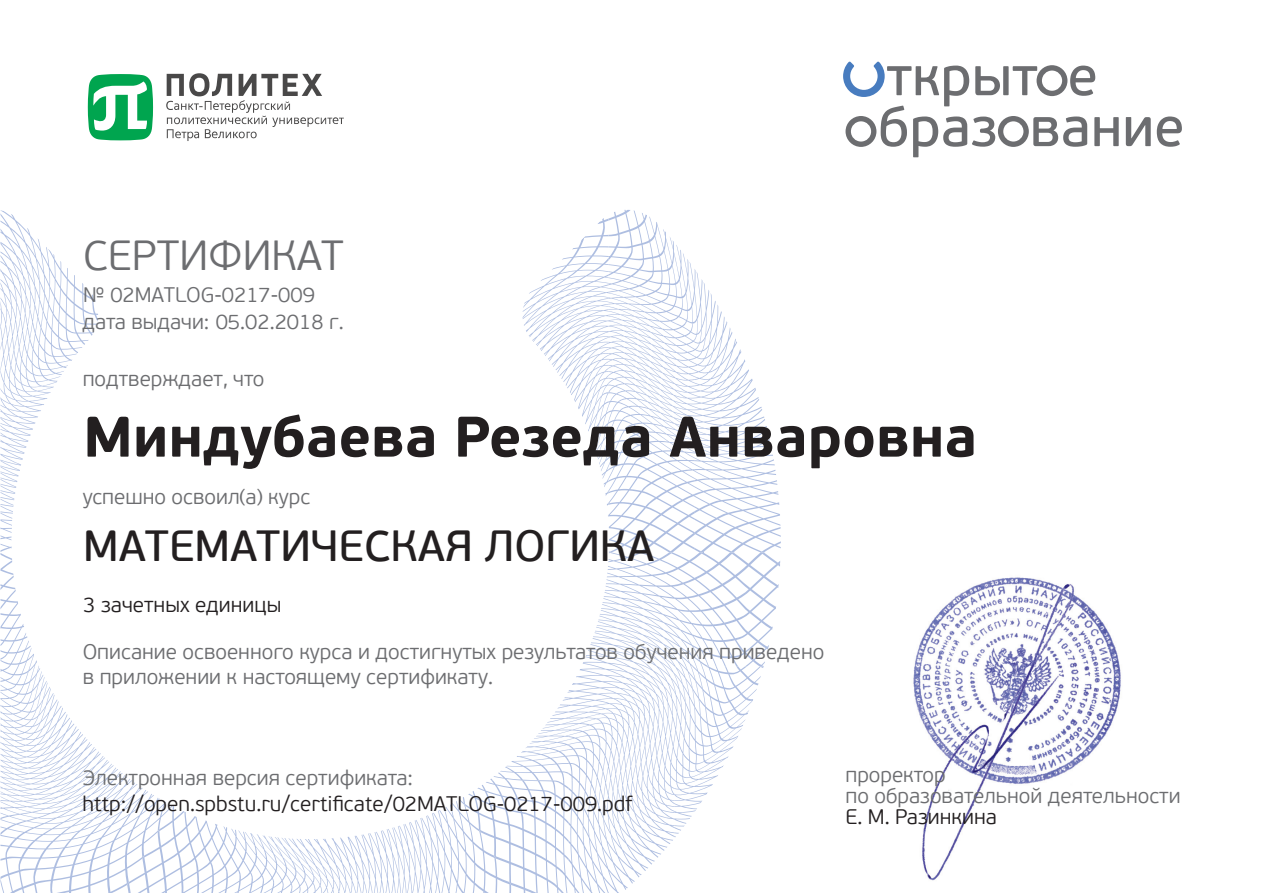
<style>
.page{position:relative;width:1263px;height:893px;background:#fff}
.page>*{position:absolute;margin:0;border:0;box-sizing:border-box;transform-origin:0 0}
.t1{font:700 57px "PF Beau Sans Pro";color:#231f20}
.t2{font:43.5px "PF Beau Sans Pro Bbook";color:#231f20}
.t3{font:300 42px "PF Beau Sans Pro";color:#6c6d70}
.t4{font:300 21px/25.2px "PF Beau Sans Pro";color:#6c6d70}
.t5{font:300 21px "PF Beau Sans Pro";color:#231f20}
</style>
<div class="page">
<svg style="left:524px;top:210px;width:245px;height:342px"></svg>
<svg style="left:0;top:210px;width:98px;height:342px"></svg>
<svg style="left:0;top:553px;width:160px;height:340px"></svg>
<svg style="left:127px;top:799px;width:336px;height:94px"></svg>
<svg style="left:463px;top:552px;width:317px;height:341px"></svg>
<svg style="left:490px;top:666px;width:274px;height:227px"></svg>
<svg style="left:843px;top:62px;width:276px;height:95px"></svg>
<svg style="left:1126px;top:117px;width:25px;height:29px"></svg>
<svg style="left:1157px;top:116px;width:25px;height:31px"></svg>
<svg style="left:166px;top:73px;width:178px;height:68px"></svg>
<svg style="left:88px;top:74px;width:65px;height:66px"></svg>
<img style="left:913px;top:577px;width:208px;height:304px">
<h3 class="t3" style="left:83px;top:231px;width:262px">СЕРТИФИКАТ</h3>
<p class="t4" style="left:83px;top:282px;width:233px">№ 02MATLOG-0217-009</p>
<p class="t4" style="left:82px;top:310px;width:263px">дата выдачи: 05.02.2018 г.</p>
<p class="t4" style="left:83px;top:366px;width:183px">подтверждает, что</p>
<h1 class="t1" style="left:83px;top:401px;width:895px">Миндубаева Резеда Анваровна</h1>
<p class="t4" style="left:83px;top:485px;width:229px">успешно освоил(а) курс</p>
<h2 class="t2" style="left:83px;top:521px;width:573px">МАТЕМАТИЧЕСКАЯ ЛОГИКА</h2>
<p class="t5" style="left:83px;top:593px;width:199px">3 зачетных единицы</p>
<p class="t4" style="left:83px;top:639px;width:743px">Описание освоенного курса и достигнутых результатов обучения приведено в приложении к настоящему сертификату.</p>
<p class="t4" style="left:83px;top:766px;width:332px">Электронная версия сертификата:</p>
<p class="t5" style="left:82px;top:792px;width:551px">http://open.spbstu.ru/certificate/02MATLOG-0217-009.pdf</p>
<p class="t4" style="left:845px;top:764px;width:337px;line-height:21px">проректор<br>по образовательной деятельности</p>
<p class="t5" style="left:845px;top:805px;width:153px">Е. М. Разинкина</p>
</div>
